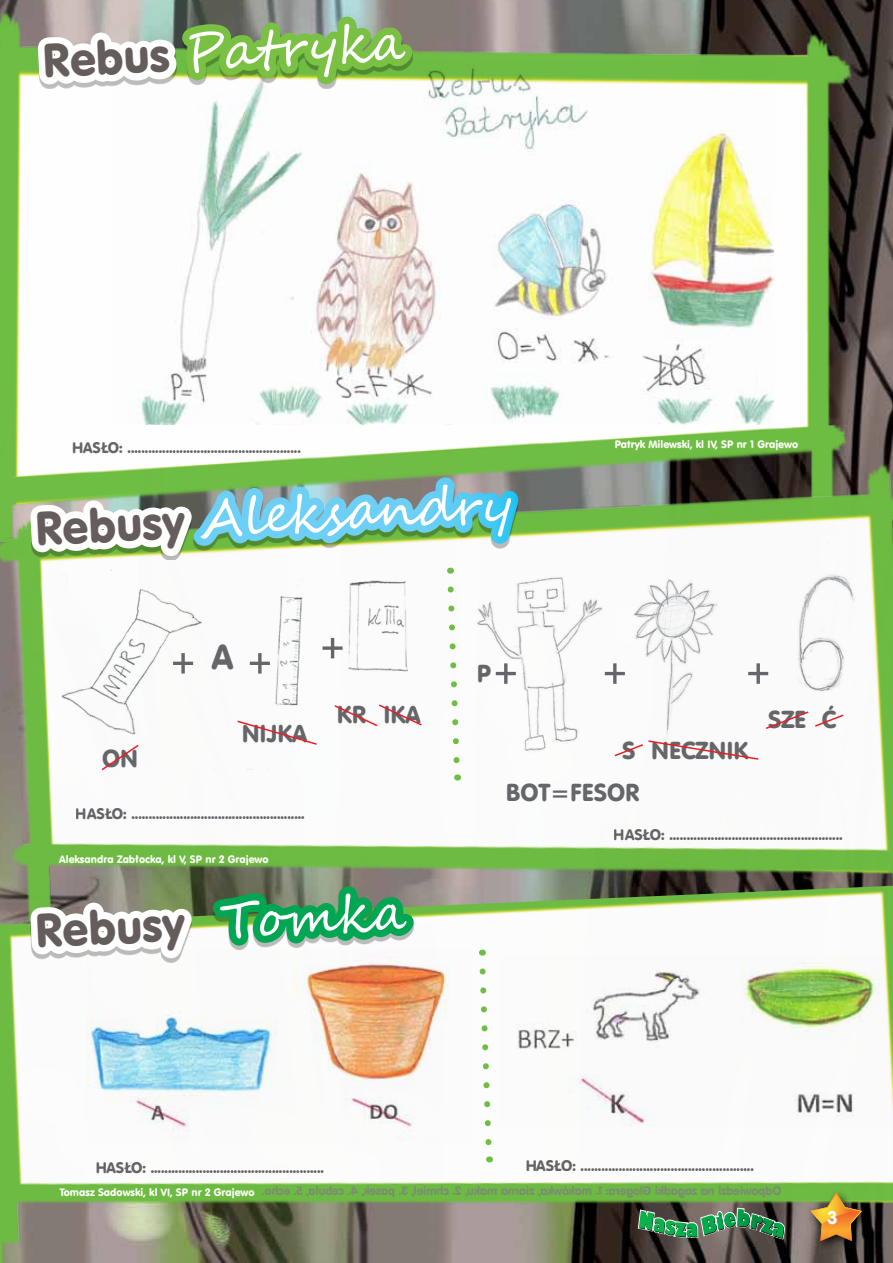
<style>
.page{position:relative;width:893px;height:1263px;background:#fff}
.page>*{position:absolute;margin:0;border:0;box-sizing:border-box;transform-origin:0 0}
.t1{font:51.9px "Segoe Script";color:#fff}
.t2{font:46.05px "VAG Rounded EU";color:#655d5b}
.t3{font:34.35px "VAG Rounded EU";color:#656669}
.t4{font:24px "VAG Rounded EU";color:#656669}
.t5{font:18px "VAG Rounded EU";color:#fff}
.t6{font:15px "VAG Rounded EU";color:#656669}
.t7{font:10.5px "VAG Rounded EU";color:#fffffb}
.s1{font-family:"VAG Rounded EU";font-size:46.05px;color:#655d5b}
.s2{font-family:"Segoe Script";font-size:51.9px;color:#fff}
</style>
<div class="page">
<img style="left:0;top:0;width:893px;height:1263px">
<img style="left:0;top:1243px;width:27px;height:20px">
<img style="left:0;top:11px;width:869px;height:452px">
<img style="left:528px;top:61px;width:245px;height:364px">
<img style="left:0;top:463px;width:893px;height:423px">
<img style="left:528px;top:540px;width:350px;height:270px">
<img style="left:0;top:886px;width:893px;height:357px">
<img style="left:528px;top:956px;width:364px;height:170px">
<svg style="left:638px;top:1208px;width:147px;height:31px;background:#487b59"></svg>
<div style="left:805px;top:1187px;width:66px;height:63px;background:#000;opacity:.75"></div>
<svg style="left:811px;top:1192px;width:51px;height:49px;background:#a58536"></svg>
<svg style="left:605px;top:663px;width:20px;height:21px"></svg>
<svg style="left:748px;top:663px;width:20px;height:21px"></svg>
<img style="left:18px;top:0;width:510px;height:1162px">
<svg style="left:613px;top:739px;width:147px;height:22px"></svg>
<svg style="left:764px;top:710px;width:81px;height:20px"></svg>
<div style="left:262px;top:1186px;width:519px;height:12px;background:#6dbb42"></div>
<h1 class="t1" style="left:40px;top:18px;width:366px;rotate:-3deg"><span class="s1">Rebus</span> Patryka</h1>
<p class="t6" style="left:72px;top:438px;width:230px">HASŁO: ..................................................</p>
<p class="t7" style="left:615px;top:438px;width:185px">Patryk Milewski, kl IV, SP nr 1 Grajewo</p>
<h1 class="t1" style="left:33px;top:486px;width:480px;rotate:-3deg"><span class="s1">Rebusy</span> Aleksandry</h1>
<h3 class="t4" style="left:102px;top:744px;width:38px">ON</h3>
<h3 class="t3" style="left:212px;top:636px;width:23px">A</h3>
<h3 class="t4" style="left:242px;top:719px;width:67px">NIJKA</h3>
<p class="t6" style="left:76px;top:805px;width:230px">HASŁO: ..................................................</p>
<p class="t7" style="left:59px;top:852px;width:211px">Aleksandra Zabłocka, kl V, SP nr 2 Grajewo</p>
<h3 class="t4" style="left:337px;top:700px;width:85px">KR IKA</h3>
<h2 class="t2" style="left:34px;top:904px;width:375px;rotate:-3deg">Rebusy <span class="s2">Tomka</span></h2>
<h3 class="t4" style="left:477px;top:659px;width:16px">P</h3>
<h3 class="t4" style="left:622px;top:736px;width:127px">S NECZNIK</h3>
<h3 class="t4" style="left:506px;top:778px;width:135px">BOT=FESOR</h3>
<h3 class="t4" style="left:768px;top:705px;width:70px">SZE Ć</h3>
<p class="t6" style="left:614px;top:825px;width:230px">HASŁO: ..................................................</p>
<p class="t6" style="left:95px;top:1158px;width:230px">HASŁO: ..................................................</p>
<p class="t6" style="left:525px;top:1156px;width:230px">HASŁO: ..................................................</p>
<p class="t7" style="left:60px;top:1186px;width:196px">Tomasz Sadowski, kl VI, SP nr 2 Grajewo</p>
<p class="t5" style="left:829px;top:1207px;width:11px">3</p>
</div>
